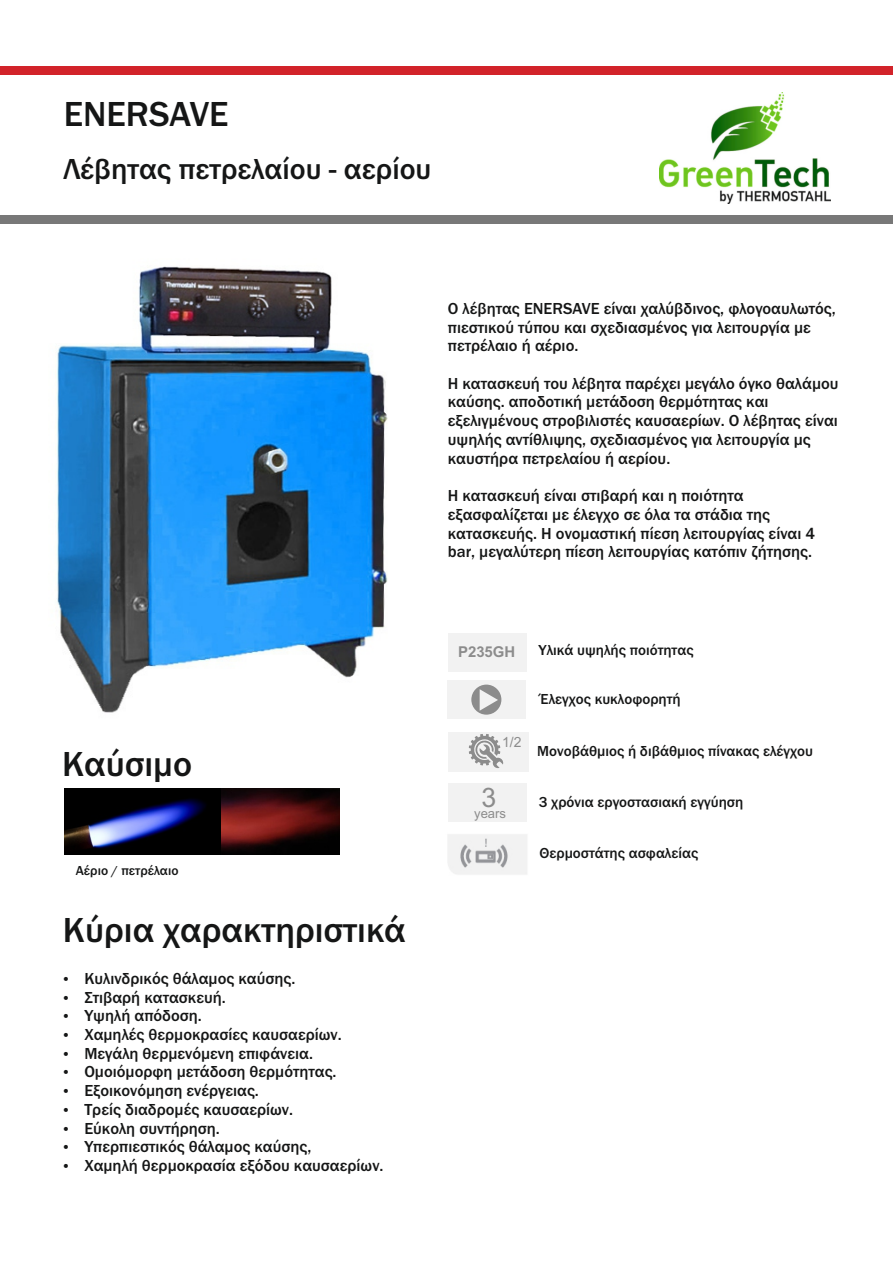
<style>
.page{position:relative;width:893px;height:1262px;background:#fff}
.page>*{position:absolute;margin:0;border:0;box-sizing:border-box;transform-origin:0 0}
.t1{font:500 36px "Franklin Gothic";color:#151616}
.t2{font:500 30px "Franklin Gothic";color:#151616}
.t3{font:26.85px "Arial";color:#8c8c8c}
.t4{font:500 16.5px/18.8px "Franklin Gothic";color:#151616}
.t5{font:500 15px "Franklin Gothic";color:#151616}
.t6{font:700 15px "Arial";color:#8c8c8c}
.t7{font:14.1px "Arial";color:#8c8c8c}
.t8{font:500 13.5px "Franklin Gothic";color:#151616}
.t9{font:13.2px "Arial";color:#8c8c8c}
</style>
<div class="page">
<div style="left:0;top:67px;width:893px;height:8px;background:#d2232a"></div>
<div style="left:0;top:216px;width:893px;height:8px;background:#787878"></div>
<img style="left:659px;top:92px;width:171px;height:111px">
<img style="left:448px;top:834px;width:79px;height:40px">
<div style="left:448px;top:783px;width:78px;height:39px;background:#f2f2f2"></div>
<div style="left:448px;top:731px;width:80px;height:40px;background:#f2f2f2"></div>
<svg style="left:468px;top:734px;width:35px;height:34px"></svg>
<div style="left:447px;top:680px;width:79px;height:39px;background:#f2f2f2"></div>
<div style="left:471px;top:684px;width:30px;height:30px;background:#8c8c8c;border-radius:50%"></div>
<svg style="left:479px;top:689px;width:19px;height:21px"></svg>
<div style="left:448px;top:632px;width:78px;height:39px;background:#f2f2f2"></div>
<img style="left:220px;top:788px;width:120px;height:66px">
<img style="left:64px;top:788px;width:156px;height:66px">
<img style="left:57px;top:266px;width:331px;height:447px">
<h1 class="t1" style="left:64px;top:100px;width:166px">ENERSAVE</h1>
<h2 class="t2" style="left:64px;top:158px;width:369px">Λέβητας πετρελαίου - αερίου</h2>
<h1 class="t1" style="left:62px;top:750px;width:132px">Καύσιμο</h1>
<p class="t8" style="left:76px;top:865px;width:104px">Αέριο / πετρέλαιο</p>
<h1 class="t1" style="left:63px;top:917px;width:344px">Κύρια χαρακτηριστικά</h1>
<p class="t4" style="left:63px;top:970px;width:234px">• Κυλινδρικός θάλαμος καύσης.</p>
<p class="t4" style="left:63px;top:989px;width:164px">• Στιβαρή κατασκευή.</p>
<p class="t4" style="left:63px;top:1007px;width:140px">• Υψηλή απόδοση.</p>
<p class="t4" style="left:63px;top:1026px;width:280px">• Χαμηλές θερμοκρασίες καυσαερίων.</p>
<p class="t4" style="left:63px;top:1045px;width:252px">• Μεγάλη θερμενόμενη επιφάνεια.</p>
<p class="t4" style="left:63px;top:1063px;width:275px">• Ομοιόμορφη μετάδοση θερμότητας.</p>
<p class="t4" style="left:63px;top:1082px;width:197px">• Εξοικονόμηση ενέργειας.</p>
<p class="t4" style="left:63px;top:1101px;width:232px">• Τρείς διαδρομές καυσαερίων.</p>
<p class="t4" style="left:63px;top:1120px;width:158px">• Εύκολη συντήρηση.</p>
<p class="t4" style="left:63px;top:1138px;width:250px">• Υπερπιεστικός θάλαμος καύσης,</p>
<p class="t4" style="left:63px;top:1157px;width:322px">• Χαμηλή θερμοκρασία εξόδου καυσαερίων.</p>
<p class="t4" style="left:448px;top:300px;width:389px">Ο λέβητας ENERSAVE είναι χαλύβδινος, φλογοαυλωτός, πιεστικού τύπου και σχεδιασμένος για λειτουργία με πετρέλαιο ή αέριο.</p>
<p class="t4" style="left:448px;top:375px;width:392px">Η κατασκευή του λέβητα παρέχει μεγάλο όγκο θαλάμου καύσης. αποδοτική μετάδοση θερμότητας και εξελιγμένους στροβιλιστές καυσαερίων. Ο λέβητας είναι υψηλής αντίθλιψης, σχεδιασμένος για λειτουργία μς καυστήρα πετρελαίου ή αερίου.</p>
<p class="t4" style="left:448px;top:487px;width:369px">Η κατασκευή είναι στιβαρή και η ποιότητα εξασφαλίζεται με έλεγχο σε όλα τα στάδια της κατασκευής. Η ονομαστική πίεση λειτουργίας είναι 4 bar, μεγαλύτερη πίεση λειτουργίας κατόπιν ζήτησης.</p>
<p class="t6" style="left:458px;top:646px;width:59px">P235GH</p>
<p class="t7" style="left:502px;top:737px;width:21px">1/2</p>
<p class="t5" style="left:538px;top:644px;width:157px">Υλικά υψηλής ποιότητας</p>
<p class="t5" style="left:540px;top:693px;width:142px">Έλεγχος κυκλοφορητή</p>
<p class="t5" style="left:537px;top:745px;width:277px">Μονοβάθμιος ή διβάθμιος πίνακας ελέγχου</p>
<h3 class="t3" style="left:481px;top:787px;width:16px">3</h3>
<p class="t5" style="left:538px;top:796px;width:206px">3 χρόνια εργοστασιακή εγγύηση</p>
<p class="t9" style="left:474px;top:808px;width:33px">years</p>
<p class="t5" style="left:539px;top:847px;width:160px">Θερμοστάτης ασφαλείας</p>
</div>
